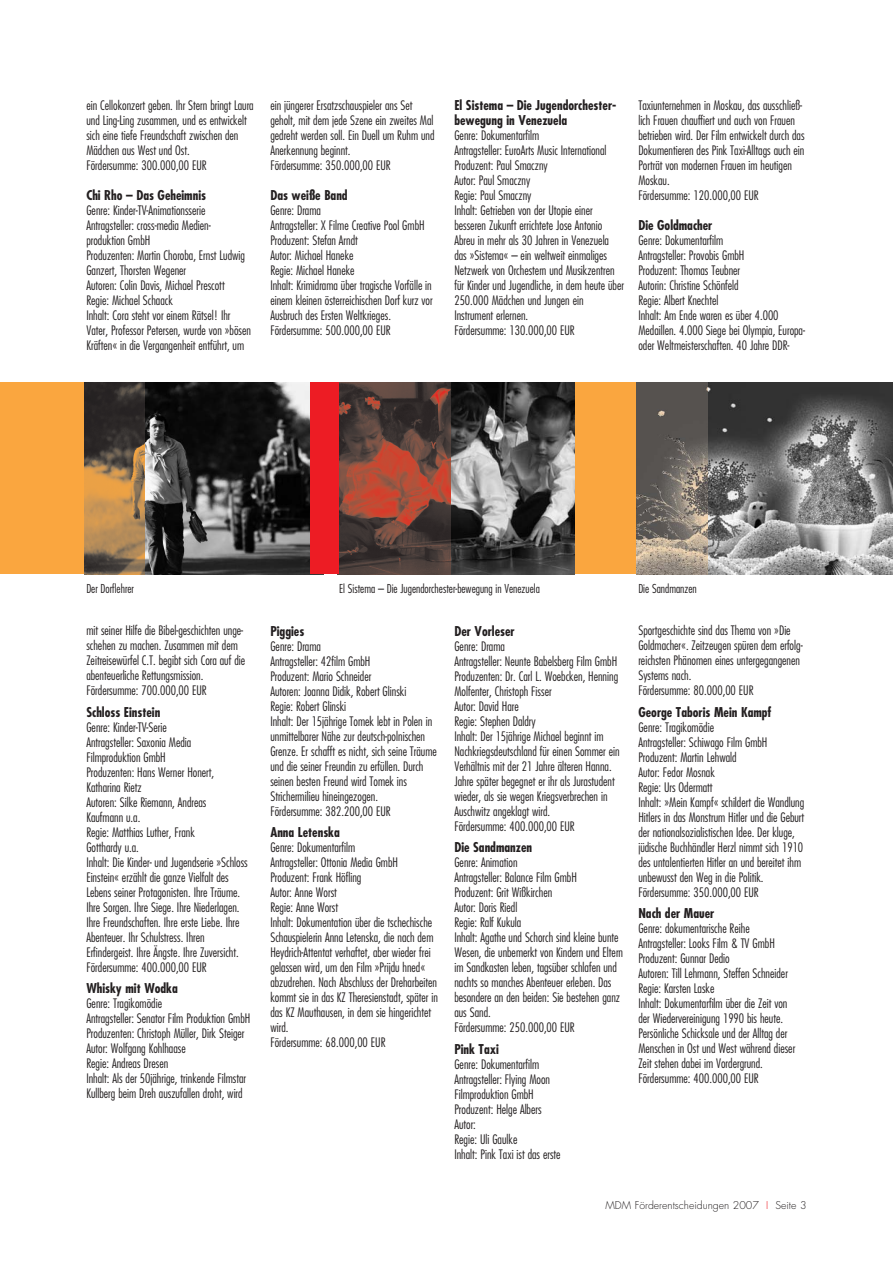
<style>
.page{position:relative;width:893px;height:1263px;background:#fff}
.page>*{position:absolute;margin:0;border:0;box-sizing:border-box;transform-origin:0 0}
.t1{font:700 condensed 13.2px/15px "Futura";color:#231f20}
.t2{font:300 condensed 12.75px/15px "Futura";color:#231f20}
.t3{font:300 condensed 12px "Futura";color:#231f20}
.t4{font:300 10.5px "Futura";color:#231f20}
.s1{color:#ed1c24}
</style>
<div class="page">
<div style="left:0;top:383px;width:892px;height:191px;background:#faa63f"></div>
<img style="left:144px;top:383px;width:166px;height:191px">
<img style="left:85px;top:383px;width:59px;height:191px">
<img style="left:450px;top:383px;width:124px;height:191px">
<img style="left:339px;top:383px;width:111px;height:191px">
<img style="left:707px;top:383px;width:185px;height:191px">
<img style="left:637px;top:383px;width:70px;height:191px">
<div style="left:310px;top:383px;width:29px;height:191px;background:#ed1c24"></div>
<p class="t2" style="left:86px;top:98px;width:169px">ein Cellokonzert geben. Ihr Stern bringt Laura und Ling-Ling zusammen, und es entwickelt sich eine tiefe Freundschaft zwischen den Mädchen aus West und Ost.<br>Fördersumme: 300.000,00 EUR</p>
<p class="t1" style="left:86px;top:189px;width:121px">Chi Rho – Das Geheimnis</p>
<p class="t2" style="left:86px;top:204px;width:166px">Genre: Kinder-TV-Animationsserie Antragsteller: cross-media Medien&shy;produktion GmbH<br>Produzenten: Martin Choroba, Ernst Ludwig Ganzert, Thorsten Wegener<br>Autoren: Colin Davis, Michael Prescott<br>Regie: Michael Schaack<br>Inhalt: Cora steht vor einem Rätsel! Ihr Vater, Professor Petersen, wurde von »bösen Kräften« in die Vergangenheit entführt, um</p>
<p class="t2" style="left:270px;top:98px;width:166px">ein jüngerer Ersatzschauspieler ans Set geholt, mit dem jede Szene ein zweites Mal gedreht werden soll. Ein Duell um Ruhm und Anerkennung beginnt.<br>Fördersumme: 350.000,00 EUR</p>
<p class="t1" style="left:270px;top:189px;width:79px">Das weiße Band</p>
<p class="t2" style="left:270px;top:204px;width:164px">Genre: Drama<br>Antragsteller: X Filme Creative Pool GmbH<br>Produzent: Stefan Arndt<br>Autor: Michael Haneke<br>Regie: Michael Haneke<br>Inhalt: Krimidrama über tragische Vorfälle in einem kleinen österreichischen Dorf kurz vor<br>Ausbruch des Ersten Weltkrieges.<br>Fördersumme: 500.000,00 EUR</p>
<p class="t1" style="left:454px;top:99px;width:163px">El Sistema – Die Jugendorchester&shy;bewegung in Venezuela</p>
<p class="t2" style="left:454px;top:129px;width:171px">Genre: Dokumentarfilm<br>Antragsteller: EuroArts Music International Produzent: Paul Smaczny<br>Autor: Paul Smaczny<br>Regie: Paul Smaczny<br>Inhalt: Getrieben von der Utopie einer besseren Zukunft errichtete Jose Antonio Abreu in mehr als 30 Jahren in Venezuela das »Sistema« – ein weltweit einmaliges Netzwerk von Orchestern und Musikzentren für Kinder und Jugendliche, in dem heute über 250.000 Mädchen und Jungen ein Instrument erlernen.<br>Fördersumme: 130.000,00 EUR</p>
<p class="t2" style="left:638px;top:98px;width:168px">Taxiunternehmen in Moskau, das ausschließ&shy;lich Frauen chauffiert und auch von Frauen betrieben wird. Der Film entwickelt durch das Dokumentieren des Pink Taxi-Alltags auch ein Porträt von modernen Frauen im heutigen Moskau.<br>Fördersumme: 120.000,00 EUR</p>
<p class="t1" style="left:638px;top:219px;width:75px">Die Goldmacher</p>
<p class="t2" style="left:638px;top:234px;width:168px">Genre: Dokumentarfilm<br>Antragsteller: Provobis GmbH<br>Produzent: Thomas Teubner<br>Autorin: Christine Schönfeld<br>Regie: Albert Knechtel<br>Inhalt: Am Ende waren es über 4.000<br>Medaillen. 4.000 Siege bei Olympia, Europa&shy;oder Weltmeisterschaften. 40 Jahre DDR-</p>
<p class="t3" style="left:86px;top:583px;width:49px">Der Dorflehrer</p>
<p class="t3" style="left:339px;top:583px;width:202px">El Sistema – Die Jugendorchester-bewegung in Venezuela</p>
<p class="t3" style="left:638px;top:583px;width:60px">Die Sandmanzen</p>
<p class="t2" style="left:86px;top:624px;width:160px">mit seiner Hilfe die Bibel-geschichten unge&shy;schehen zu machen. Zusammen mit dem Zeitreisewürfel C.T. begibt sich Cora auf die abenteuerliche Rettungsmission.<br>Fördersumme: 700.000,00 EUR</p>
<p class="t1" style="left:86px;top:706px;width:75px">Schloss Einstein</p>
<p class="t2" style="left:86px;top:720px;width:163px">Genre: Kinder-TV-Serie<br>Antragsteller: Saxonia Media<br>Filmproduktion GmbH<br>Produzenten: Hans Werner Honert,<br>Katharina Rietz<br>Autoren: Silke Riemann, Andreas<br>Kaufmann u.a.<br>Regie: Matthias Luther, Frank<br>Gotthardy u.a.<br>Inhalt: Die Kinder- und Jugendserie »Schloss<br>Einstein« erzählt die ganze Vielfalt des<br>Lebens seiner Protagonisten. Ihre Träume.<br>Ihre Sorgen. Ihre Siege. Ihre Niederlagen.<br>Ihre Freundschaften. Ihre erste Liebe. Ihre<br>Abenteuer. Ihr Schulstress. Ihren<br>Erfindergeist. Ihre Ängste. Ihre Zuversicht.<br>Fördersumme: 400.000,00 EUR</p>
<p class="t1" style="left:86px;top:982px;width:93px">Whisky mit Wodka</p>
<p class="t2" style="left:86px;top:997px;width:165px">Genre: Tragikomödie<br>Antragsteller: Senator Film Produktion GmbH Produzenten: Christoph Müller, Dirk Steiger Autor: Wolfgang Kohlhaase<br>Regie: Andreas Dresen<br>Inhalt: Als der 50jährige, trinkende Filmstar Kullberg beim Dreh auszufallen droht, wird</p>
<p class="t1" style="left:270px;top:624px;width:35px">Piggies</p>
<p class="t2" style="left:270px;top:639px;width:168px">Genre: Drama<br>Antragsteller: 42film GmbH<br>Produzent: Mario Schneider<br>Autoren: Joanna Didik, Robert Glinski<br>Regie: Robert Glinski<br>Inhalt: Der 15jährige Tomek lebt in Polen in unmittelbarer Nähe zur deutsch-polnischen Grenze. Er schafft es nicht, sich seine Träume und die seiner Freundin zu erfüllen. Durch seinen besten Freund wird Tomek ins Strichermilieu hineingezogen.<br>Fördersumme: 382.200,00 EUR</p>
<p class="t1" style="left:270px;top:826px;width:71px">Anna Letenska</p>
<p class="t2" style="left:270px;top:841px;width:169px">Genre: Dokumentarfilm<br>Antragsteller: Ottonia Media GmbH Produzent: Frank Höfling<br>Autor: Anne Worst<br>Regie: Anne Worst<br>Inhalt: Dokumentation über die tschechische Schauspielerin Anna Letenska, die nach dem Heydrich-Attentat verhaftet, aber wieder frei gelassen wird, um den Film »Prijdu hned« abzudrehen. Nach Abschluss der Dreharbeiten kommt sie in das KZ Theresienstadt, später in das KZ Mauthausen, in dem sie hingerichtet wird.<br>Fördersumme: 68.000,00 EUR</p>
<p class="t1" style="left:454px;top:625px;width:62px">Der Vorleser</p>
<p class="t2" style="left:454px;top:639px;width:167px">Genre: Drama<br>Antragsteller: Neunte Babelsberg Film GmbH Produzenten: Dr. Carl L. Woebcken, Henning Molfenter, Christoph Fisser<br>Autor: David Hare<br>Regie: Stephen Daldry<br>Inhalt: Der 15jährige Michael beginnt im Nachkriegsdeutschland für einen Sommer ein Verhältnis mit der 21 Jahre älteren Hanna.<br>Jahre später begegnet er ihr als Jurastudent wieder, als sie wegen Kriegsverbrechen in Auschwitz angeklagt wird.<br>Fördersumme: 400.000,00 EUR</p>
<p class="t1" style="left:454px;top:841px;width:79px">Die Sandmanzen</p>
<p class="t2" style="left:454px;top:856px;width:170px">Genre: Animation<br>Antragsteller: Balance Film GmbH<br>Produzent: Grit Wißkirchen<br>Autor: Doris Riedl<br>Regie: Ralf Kukula<br>Inhalt: Agathe und Schorch sind kleine bunte<br>Wesen, die unbemerkt von Kindern und Eltern im Sandkasten leben, tagsüber schlafen und nachts so manches Abenteuer erleben. Das besondere an den beiden: Sie bestehen ganz aus Sand.<br>Fördersumme: 250.000,00 EUR</p>
<p class="t1" style="left:454px;top:1042px;width:46px">Pink Taxi</p>
<p class="t2" style="left:454px;top:1057px;width:108px">Genre: Dokumentarfilm<br>Antragsteller: Flying Moon<br>Filmproduktion GmbH<br>Produzent: Helge Albers<br>Autor:<br>Regie: Uli Gaulke<br>Inhalt: Pink Taxi ist das erste</p>
<p class="t2" style="left:638px;top:624px;width:166px">Sportgeschichte sind das Thema von »Die Goldmacher«. Zeitzeugen spüren dem erfolg&shy;reichsten Phänomen eines untergegangenen Systems nach.<br>Fördersumme: 80.000,00 EUR</p>
<p class="t1" style="left:638px;top:706px;width:135px">George Taboris Mein Kampf</p>
<p class="t2" style="left:638px;top:720px;width:167px">Genre: Tragikomödie<br>Antragsteller: Schiwago Film GmbH Produzent: Martin Lehwald<br>Autor: Fedor Mosnak<br>Regie: Urs Odermatt<br>Inhalt: »Mein Kampf« schildert die Wandlung Hitlers in das Monstrum Hitler und die Geburt der nationalsozialistischen Idee. Der kluge, jüdische Buchhändler Herzl nimmt sich 1910 des untalentierten Hitler an und bereitet ihm unbewusst den Weg in die Politik.<br>Fördersumme: 350.000,00 EUR</p>
<p class="t1" style="left:638px;top:907px;width:77px">Nach der Mauer</p>
<p class="t2" style="left:638px;top:922px;width:158px">Genre: dokumentarische Reihe Antragsteller: Looks Film &amp; TV GmbH Produzent: Gunnar Dedio<br>Autoren: Till Lehmann, Steffen Schneider Regie: Karsten Laske<br>Inhalt: Dokumentarfilm über die Zeit von der Wiedervereinigung 1990 bis heute.<br>Persönliche Schicksale und der Alltag der Menschen in Ost und West während dieser Zeit stehen dabei im Vordergrund.<br>Fördersumme: 400.000,00 EUR</p>
<p class="t4" style="left:605px;top:1201px;width:203px">MDM Förderentscheidungen 2007 <span class="s1">I</span> Seite 3</p>
</div>
